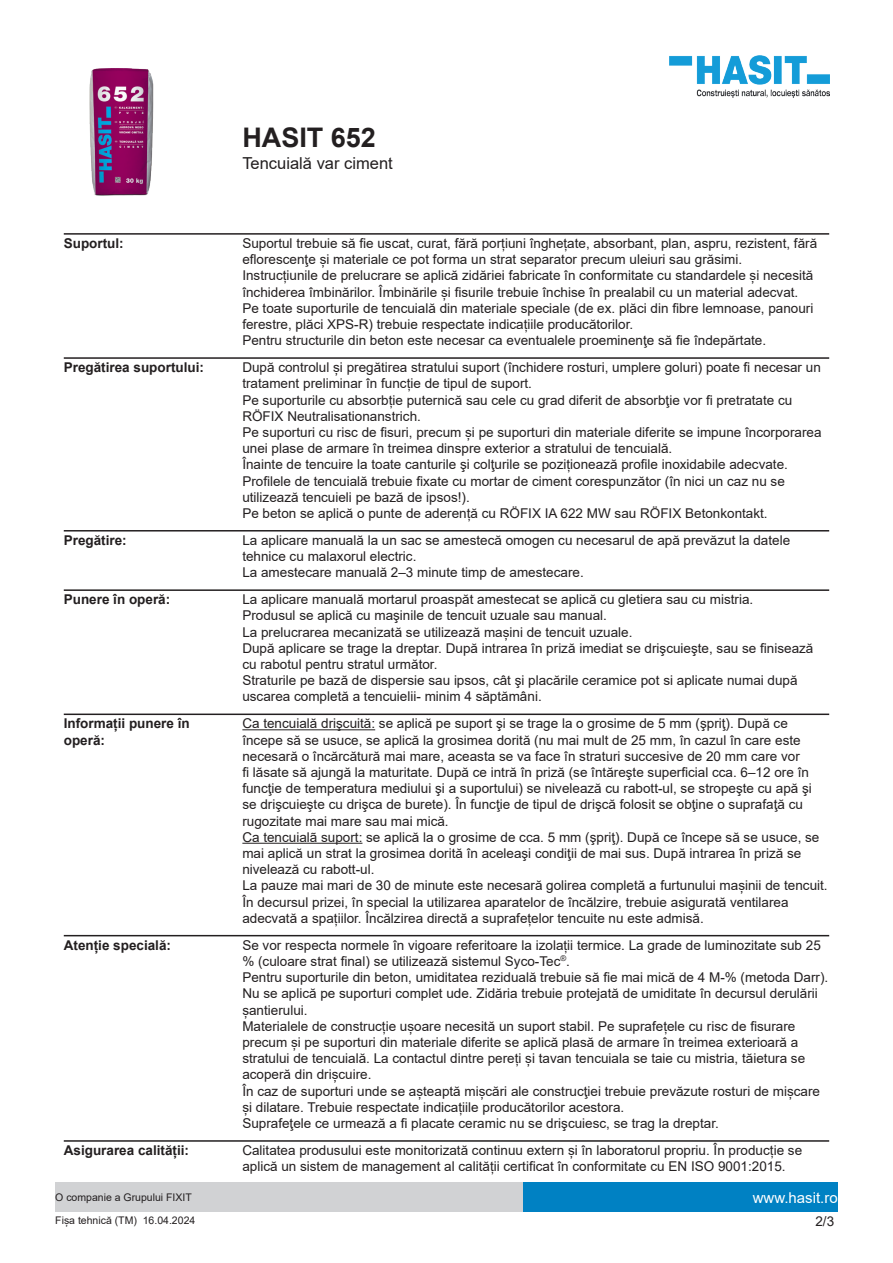
<style>
.page{position:relative;width:893px;height:1263px;background:#fff}
.page>*{position:absolute;margin:0;border:0;box-sizing:border-box;transform-origin:0 0}
.t1{font:700 27px "Arial";color:#231f20}
.t2{font:16.5px "Arial";color:#231f20}
.t3{font:15px "Arial";color:#fff}
.t4{font:13.5px/16.2px "Arial";color:#231f20}
.t5{font:700 13.5px/16.2px "Arial";color:#231f20}
.t6{font:10.5px "Arial";color:#231f20}
</style>
<div class="page">
<img style="left:89px;top:68px;width:65px;height:128px">
<img style="left:669px;top:55px;width:160px;height:43px">
<div style="left:523px;top:1182px;width:315px;height:30px;background:#0081c3"></div>
<div style="left:55px;top:1182px;width:468px;height:30px;background:#d1d2d4"></div>
<hr style="left:64px;top:233px;width:765px;height:2px;background:#231f20">
<hr style="left:64px;top:357px;width:765px;height:2px;background:#231f20">
<hr style="left:64px;top:530px;width:765px;height:1px;background:#231f20">
<hr style="left:64px;top:589px;width:765px;height:2px;background:#231f20">
<hr style="left:64px;top:713px;width:765px;height:2px;background:#231f20">
<hr style="left:242px;top:729px;width:133px;height:1px;background:#231f20">
<hr style="left:242px;top:843px;width:120px;height:1px;background:#231f20">
<hr style="left:64px;top:935px;width:765px;height:1px;background:#231f20">
<hr style="left:64px;top:1140px;width:765px;height:2px;background:#231f20">
<h1 class="t1" style="left:242px;top:119px;width:135px">HASIT 652</h1>
<p class="t2" style="left:242px;top:152px;width:152px">Tencuială var ciment</p>
<p class="t5" style="left:64px;top:235px;width:61px">Suportul:</p>
<p class="t4" style="left:242px;top:235px;width:576px">Suportul trebuie să fie uscat, curat, fără porțiuni înghețate, absorbant, plan, aspru, rezistent, fără eflorescenţe și materiale ce pot forma un strat separator precum uleiuri sau grăsimi.<br>Instrucțiunile de prelucrare se aplică zidăriei fabricate în conformitate cu standardele și necesită închiderea îmbinărilor. Îmbinările și fisurile trebuie închise în prealabil cu un material adecvat.<br>Pe toate suporturile de tencuială din materiale speciale (de ex. plăci din fibre lemnoase, panouri ferestre, plăci XPS-R) trebuie respectate indicațiile producătorilor.<br>Pentru structurile din beton este necesar ca eventualele proeminenţe să fie îndepărtate.</p>
<p class="t5" style="left:64px;top:359px;width:142px">Pregătirea suportului:</p>
<p class="t4" style="left:242px;top:359px;width:581px">După controlul și pregătirea stratului suport (închidere rosturi, umplere goluri) poate fi necesar un tratament preliminar în funcție de tipul de suport.<br>Pe suporturile cu absorbție puternică sau cele cu grad diferit de absorbţie vor fi pretratate cu RÖFIX Neutralisationanstrich.<br>Pe suporturi cu risc de fisuri, precum și pe suporturi din materiale diferite se impune încorporarea unei plase de armare în treimea dinspre exterior a stratului de tencuială.<br>Înainte de tencuire la toate canturile şi colţurile se poziționează profile inoxidabile adecvate.<br>Profilele de tencuială trebuie fixate cu mortar de ciment corespunzător (în nici un caz nu se utilizează tencuieli pe bază de ipsos!).<br>Pe beton se aplică o punte de aderență cu RÖFIX IA 622 MW sau RÖFIX Betonkontakt.</p>
<p class="t5" style="left:64px;top:532px;width:65px">Pregătire:</p>
<p class="t4" style="left:242px;top:532px;width:549px">La aplicare manuală la un sac se amestecă omogen cu necesarul de apă prevăzut la datele tehnice cu malaxorul electric.<br>La amestecare manuală 2–3 minute timp de amestecare.</p>
<p class="t5" style="left:64px;top:591px;width:108px">Punere în operă:</p>
<p class="t4" style="left:242px;top:591px;width:573px">La aplicare manuală mortarul proaspăt amestecat se aplică cu gletiera sau cu mistria.<br>Produsul se aplică cu maşinile de tencuit uzuale sau manual.<br>La prelucrarea mecanizată se utilizează mașini de tencuit uzuale.<br>După aplicare se trage la dreptar. După intrarea în priză imediat se drişcuieşte, sau se finisează cu rabotul pentru stratul următor.<br>Straturile pe bază de dispersie sau ipsos, cât şi placările ceramice pot si aplicate numai după uscarea completă a tencuielii- minim 4 săptămâni.</p>
<p class="t5" style="left:64px;top:716px;width:128px">Informații punere în operă:</p>
<p class="t4" style="left:242px;top:715px;width:587px">Ca tencuială drişcuită: se aplică pe suport şi se trage la o grosime de 5 mm (şpriţ). După ce începe să se usuce, se aplică la grosimea dorită (nu mai mult de 25 mm, în cazul în care este necesară o încărcătură mai mare, aceasta se va face în straturi succesive de 20 mm care vor<br>fi lăsate să ajungă la maturitate. După ce intră în priză (se întăreşte superficial cca. 6–12 ore în funcţie de temperatura mediului şi a suportului) se nivelează cu rabott-ul, se stropeşte cu apă şi se drişcuieşte cu drişca de burete). În funcţie de tipul de drişcă folosit se obţine o suprafaţă cu rugozitate mai mare sau mai mică.<br>Ca tencuialã suport: se aplică la o grosime de cca. 5 mm (şpriţ). După ce începe să se usuce, se mai aplică un strat la grosimea dorită în aceleaşi condiţii de mai sus. După intrarea în priză se nivelează cu rabott-ul.<br>La pauze mai mari de 30 de minute este necesară golirea completă a furtunului mașinii de tencuit.<br>În decursul prizei, în special la utilizarea aparatelor de încălzire, trebuie asigurată ventilarea adecvată a spațiilor. Încălzirea directă a suprafețelor tencuite nu este admisă.</p>
<p class="t5" style="left:64px;top:937px;width:109px">Atenție specială:</p>
<p class="t4" style="left:242px;top:937px;width:587px">Se vor respecta normele în vigoare referitoare la izolații termice. La grade de luminozitate sub 25 % (culoare strat final) se utilizează sistemul Syco-Tec<sup>®</sup>.<br>Pentru suporturile din beton, umiditatea reziduală trebuie să fie mai mică de 4 M-% (metoda Darr).<br>Nu se aplică pe suporturi complet ude. Zidăria trebuie protejată de umiditate în decursul derulării șantierului.<br>Materialele de construcție ușoare necesită un suport stabil. Pe suprafețele cu risc de fisurare precum și pe suporturi din materiale diferite se aplică plasă de armare în treimea exterioară a stratului de tencuială. La contactul dintre pereți și tavan tencuiala se taie cu mistria, tăietura se acoperă din drișcuire.<br>În caz de suporturi unde se așteaptă mișcări ale construcţiei trebuie prevăzute rosturi de mișcare și dilatare. Trebuie respectate indicațiile producătorilor acestora.<br>Suprafeţele ce urmează a fi placate ceramic nu se drişcuiesc, se trag la dreptar.</p>
<p class="t5" style="left:64px;top:1142px;width:127px">Asigurarea calității:</p>
<p class="t4" style="left:242px;top:1142px;width:561px">Calitatea produsului este monitorizată continuu extern și în laboratorul propriu. În producție se aplică un sistem de management al calității certificat în conformitate cu EN ISO 9001:2015.</p>
<p class="t6" style="left:55px;top:1190px;width:138px">O companie a Grupului FIXIT</p>
<p class="t3" style="left:753px;top:1187px;width:87px">www.hasit.ro</p>
<p class="t6" style="left:55px;top:1213px;width:142px">Fișa tehnică (TM) 16.04.2024</p>
<p class="t4" style="left:815px;top:1213px;width:20px">2/3</p>
</div>
